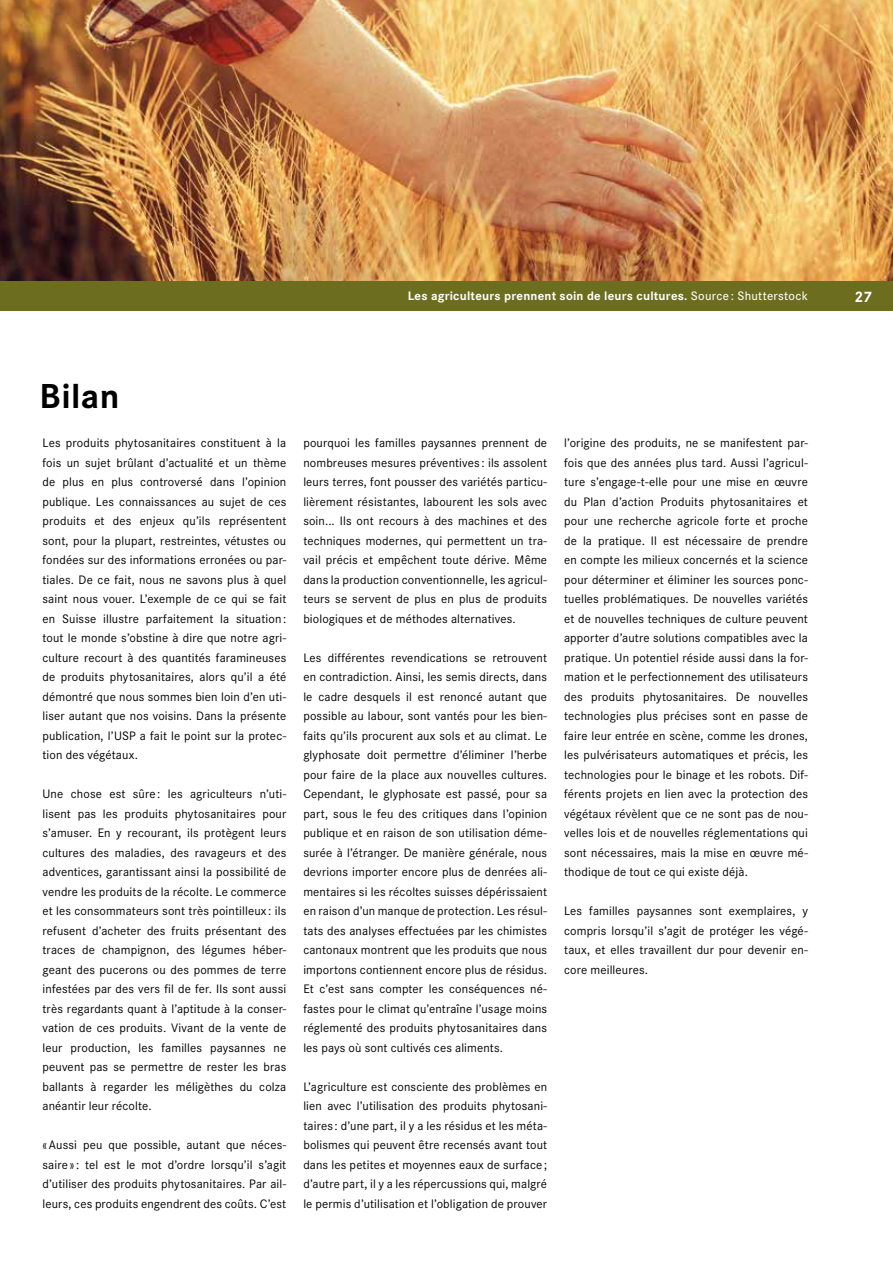
<style>
.page{position:relative;width:893px;height:1263px;background:#fff}
.page>*{position:absolute;margin:0;border:0;box-sizing:border-box;transform-origin:0 0}
.t1{font:700 36px "Corporate S";letter-spacing:.01em;color:#000}
.t2{font:700 15.75px "Corporate S";color:#fff}
.t3{font:12.75px/19.5px "Corporate S";letter-spacing:.01em;color:#000;text-align:justify}
.t4{font:700 12.75px "Corporate S";letter-spacing:.015em;color:#fff}
.s1{font-weight:500}
</style>
<div class="page">
<img style="left:0;top:0;width:893px;height:281px">
<div style="left:0;top:281px;width:893px;height:29px;background:#6d6d20"></div>
<p class="t4" style="left:408px;top:289px;width:402px">Les agriculteurs prennent soin de leurs cultures. <span class="s1">Source : Shutterstock</span></p>
<p class="t2" style="left:855px;top:288px;width:19px">27</p>
<h1 class="t1" style="left:40px;top:376px;width:81px">Bilan</h1>
<p class="t3" style="left:43px;top:433px;width:245px">Les produits phytosanitaires constituent à la fois un sujet brûlant d’actualité et un thème de plus en plus controversé dans l’opinion publique. Les connaissances au sujet de ces produits et des enjeux qu’ils représentent sont, pour la plupart, restreintes, vétustes ou fondées sur des informations erronées ou par&shy;tiales. De ce fait, nous ne savons plus à quel saint nous vouer. L’exemple de ce qui se fait en Suisse illustre parfaitement la situation : tout le monde s’obstine à dire que notre agri&shy;culture recourt à des quantités faramineuses de produits phytosanitaires, alors qu’il a été démontré que nous sommes bien loin d’en uti&shy;liser autant que nos voisins. Dans la présente publication, l’USP a fait le point sur la protec&shy;tion des végétaux.</p>
<p class="t3" style="left:43px;top:784px;width:245px">Une chose est sûre : les agriculteurs n’uti&shy;lisent pas les produits phytosanitaires pour s’amuser. En y recourant, ils protègent leurs cultures des maladies, des ravageurs et des adventices, garantissant ainsi la possibilité de vendre les produits de la récolte. Le commerce et les consommateurs sont très pointilleux : ils refusent d’acheter des fruits présentant des traces de champignon, des légumes héber&shy;geant des pucerons ou des pommes de terre infestées par des vers fil de fer. Ils sont aussi très regardants quant à l’aptitude à la conser&shy;vation de ces produits. Vivant de la vente de leur production, les familles paysannes ne peuvent pas se permettre de rester les bras ballants à regarder les méligèthes du colza anéantir leur récolte.</p>
<p class="t3" style="left:43px;top:1135px;width:245px">«Aussi peu que possible, autant que néces&shy;saire »: tel est le mot d’ordre lorsqu’il s’agit d’utiliser des produits phytosanitaires. Par ail&shy;leurs, ces produits engendrent des coûts. C’est</p>
<p class="t3" style="left:303px;top:433px;width:245px">pourquoi les familles paysannes prennent de nombreuses mesures préventives : ils assolent leurs terres, font pousser des variétés particu&shy;lièrement résistantes, labourent les sols avec soin... Ils ont recours à des machines et des techniques modernes, qui permettent un tra&shy;vail précis et empêchent toute dérive. Même dans la production conventionnelle, les agricul&shy;teurs se servent de plus en plus de produits biologiques et de méthodes alternatives.</p>
<p class="t3" style="left:303px;top:648px;width:245px">Les différentes revendications se retrouvent en contradiction. Ainsi, les semis directs, dans le cadre desquels il est renoncé autant que possible au labour, sont vantés pour les bien&shy;faits qu’ils procurent aux sols et au climat. Le glyphosate doit permettre d’éliminer l’herbe pour faire de la place aux nouvelles cultures.<br>Cependant, le glyphosate est passé, pour sa part, sous le feu des critiques dans l’opinion publique et en raison de son utilisation déme&shy;surée à l’étranger. De manière générale, nous devrions importer encore plus de denrées ali&shy;mentaires si les récoltes suisses dépérissaient en raison d’un manque de protection. Les résul&shy;tats des analyses effectuées par les chimistes cantonaux montrent que les produits que nous importons contiennent encore plus de résidus.<br>Et c’est sans compter les conséquences né&shy;fastes pour le climat qu’entraîne l’usage moins réglementé des produits phytosanitaires dans les pays où sont cultivés ces aliments.</p>
<p class="t3" style="left:303px;top:1077px;width:245px">L’agriculture est consciente des problèmes en lien avec l’utilisation des produits phytosani&shy;taires : d’une part, il y a les résidus et les méta&shy;bolismes qui peuvent être recensés avant tout dans les petites et moyennes eaux de surface ; d’autre part, il y a les répercussions qui, malgré le permis d’utilisation et l’obligation de prouver</p>
<p class="t3" style="left:564px;top:433px;width:245px">l’origine des produits, ne se manifestent par&shy;fois que des années plus tard. Aussi l’agricul&shy;ture s’engage-t-elle pour une mise en œuvre du Plan d’action Produits phytosanitaires et pour une recherche agricole forte et proche de la pratique. Il est nécessaire de prendre en compte les milieux concernés et la science pour déterminer et éliminer les sources ponc&shy;tuelles problématiques. De nouvelles variétés et de nouvelles techniques de culture peuvent apporter d’autre solutions compatibles avec la pratique. Un potentiel réside aussi dans la for&shy;mation et le perfectionnement des utilisateurs des produits phytosanitaires. De nouvelles technologies plus précises sont en passe de faire leur entrée en scène, comme les drones, les pulvérisateurs automatiques et précis, les technologies pour le binage et les robots. Dif&shy;férents projets en lien avec la protection des végétaux révèlent que ce ne sont pas de nou&shy;velles lois et de nouvelles réglementations qui sont nécessaires, mais la mise en œuvre mé&shy;thodique de tout ce qui existe déjà.</p>
<p class="t3" style="left:564px;top:901px;width:245px">Les familles paysannes sont exemplaires, y compris lorsqu’il s’agit de protéger les végé&shy;taux, et elles travaillent dur pour devenir en&shy;core meilleures.</p>
</div>
